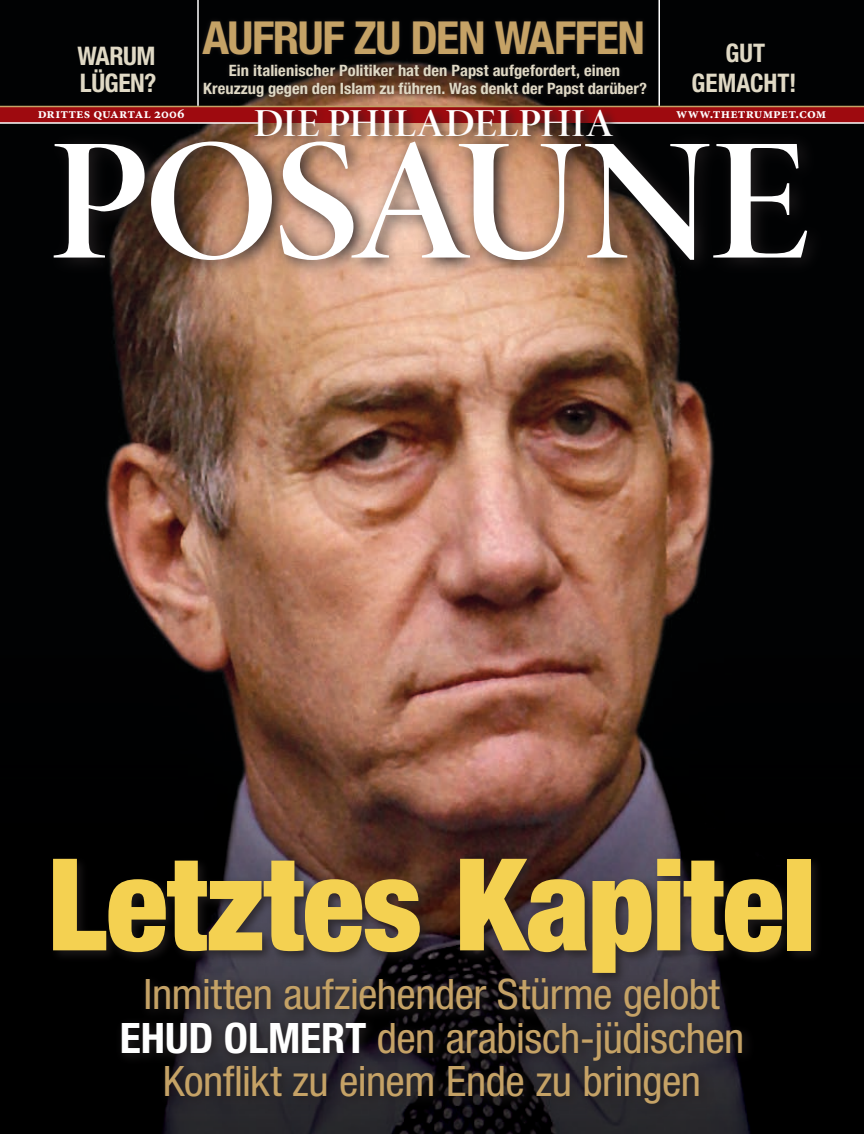
<style>
.page{position:relative;width:864px;height:1134px;background:#fff}
.page>*{position:absolute;margin:0;border:0;box-sizing:border-box;transform-origin:0 0}
.t1{font:175.2px "Minion Pro Semibold Disp";letter-spacing:-.025em;color:#fff;scale:1.05 1}
.t2{font:900 condensed 128.25px "Helvetica Neue LT Std";color:#f4d151}
.t3{font:700 condensed 45.6px "Helvetica Neue LT Std";letter-spacing:-.03em;color:#c5a266;scale:1.05 1}
.t4{font:condensed 42px/43.5px "Helvetica Neue LT Std";letter-spacing:-.015em;color:#c5a266;text-align:center;scale:1.04 1}
.t5{font:39.9px "Minion Pro Semibold Disp";color:#fff;scale:1.05 1}
.t6{font:700 condensed 25.65px/27px "Helvetica Neue LT Std";letter-spacing:-.01em;color:#e0d9c5}
.t7{font:700 condensed 15.6px/18.8px "Helvetica Neue LT Std";letter-spacing:.005em;color:#e0d9c5;text-align:center;scale:1.05 1}
.t8{font:700 14.25px "Minion Pro";letter-spacing:.01em;color:#fff}
.s1{font-weight:700;color:#fff}
</style>
<div class="page">
<img style="left:0;top:0;width:864px;height:1134px">
<div style="left:48px;top:854px;width:777px;height:133px;background:#231f20;opacity:.75"></div>
<svg style="left:113px;top:970px;width:644px;height:149px"></svg>
<div style="left:0;top:106px;width:864px;height:16px;background:#9e0a0f"></div>
<hr style="left:602px;top:122px;width:262px;height:2px;background:#fff">
<hr style="left:0;top:122px;width:259px;height:2px;background:#fff">
<hr style="left:0;top:106px;width:864px;height:1px;background:#c5a266">
<div style="left:198px;top:16px;width:454px;height:87px;background:#231f20;opacity:.75"></div>
<hr style="left:197px;top:0;width:2px;height:106px;background:#fff">
<div style="left:253px;top:103px;width:372px;height:46px;background:#231f20;opacity:.75"></div>
<hr style="left:658px;top:0;width:2px;height:106px;background:#fff">
<svg style="left:44px;top:127px;width:784px;height:153px"></svg>
<h3 class="t6" style="left:77px;top:42px;width:81px">warum lügen?</h3>
<h3 class="t3" style="left:202px;top:10px;width:423px">aufruf zu den waffen</h3>
<p class="t7" style="left:203px;top:61px;width:425px">Ein italienischer Politiker hat den Papst aufgefordert, einen<br>Kreuzzug gegen den Islam zu führen. Was denkt der Papst darüber?</p>
<h3 class="t6" style="left:692px;top:37px;width:107px;line-height:30px;text-align:center">gut gemacht!</h3>
<p class="t8" style="left:38px;top:104px;width:148px">drittes quartal 2006</p>
<p class="t8" style="left:676px;top:104px;width:152px">www.thetrumpet.com</p>
<h3 class="t5" style="left:253px;top:100px;width:344px">DIE PHILADELPHIA</h3>
<h1 class="t1" style="left:48px;top:97px;width:727px">POSAUNE</h1>
<h2 class="t2" style="left:47px;top:826px;width:769px">Letztes Kapitel</h2>
<h3 class="t4" style="left:120px;top:972px;width:602px">Inmitten aufziehender Stürme gelobt <span class="s1">ehud olmert</span> den arabisch-jüdischen<br>Konflikt zu einem Ende zu bringen</h3>
</div>
